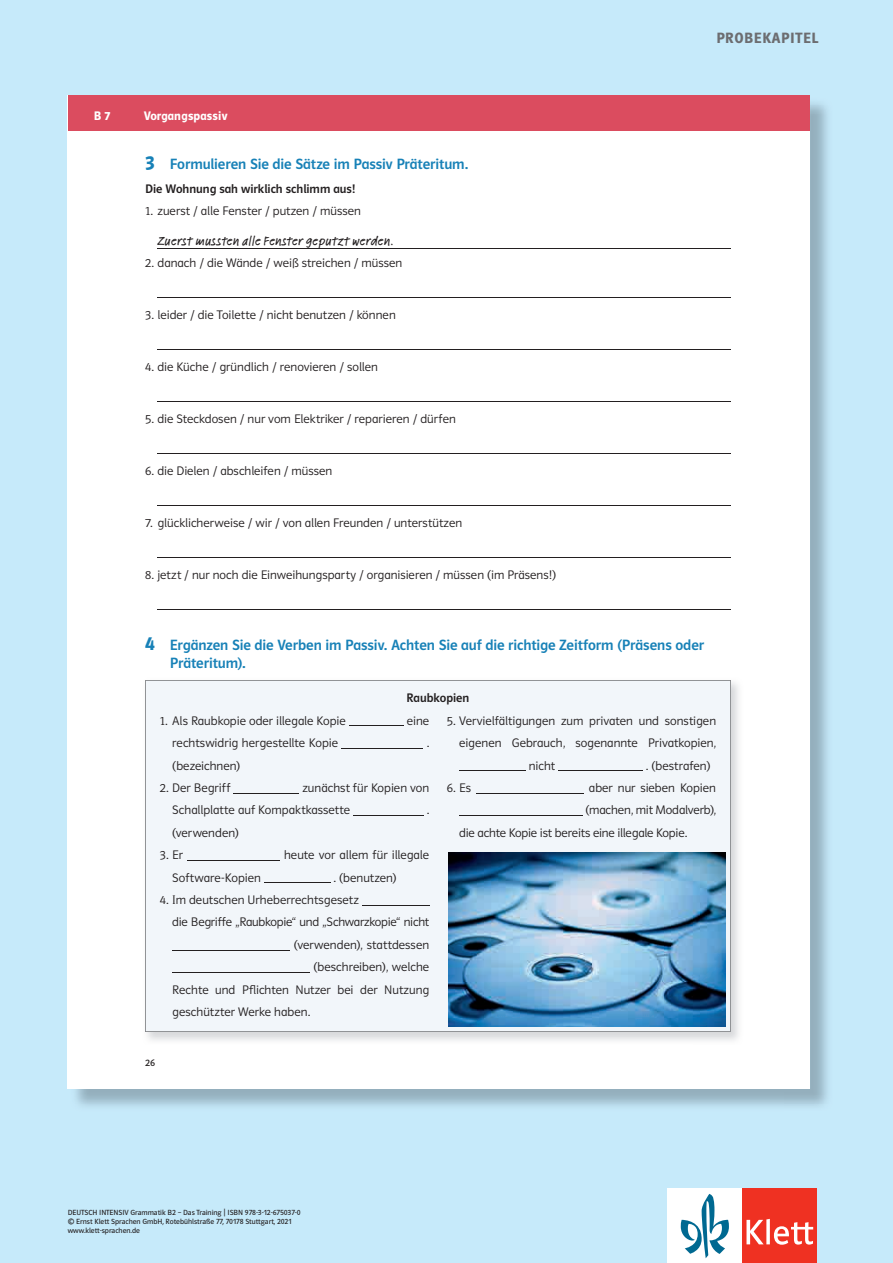
<style>
.page{position:relative;width:893px;height:1263px;background:#c6eafa}
.page>*{position:absolute;margin:0;border:0;box-sizing:border-box;transform-origin:0 0}
.t1{font:15px/18px "Polo Basis TB Krftg";letter-spacing:-.005em;color:#1781b7}
.t2{font:600 15px "Polo CEF";letter-spacing:.04em;color:#6c6d70}
.t3{font:500 13.65px "Feltpen Com";letter-spacing:.01em;color:#231f20}
.t4{font:12.45px/22.4px "Polo Basis TB Leicht";letter-spacing:.005em;color:#231f20}
.t5{font:12.45px "Polo Basis TB Leicht";letter-spacing:-.02em;color:#231f20}
.t6{font:12.45px "Polo Basis TB Krftg";color:#231f20}
.t7{font:12.45px "Polo Basis TB Hfett";color:#fff}
.t8{font:9.9px "Polo Basis TB Buch";color:#231f20}
.t9{font:7.5px/9px "Polo CEF";color:#231f20}
.s1{font-family:"Polo Basis TB Hfett";font-size:19.95px}
</style>
<div class="page">
<div style="left:668px;top:1188px;width:74px;height:75px;background:#fff"></div>
<div style="left:742px;top:1188px;width:74px;height:75px;background:#ef3122"></div>
<svg style="left:746px;top:1219px;width:67px;height:26px"></svg>
<svg style="left:681px;top:1194px;width:48px;height:64px"></svg>
<div style="left:68px;top:95px;width:742px;height:994px;background:#fff"></div>
<hr style="left:808px;top:95px;width:2px;height:36px;background:#db4c5f">
<div style="left:68px;top:95px;width:740px;height:36px;background:#db4c5f"></div>
<hr style="left:157px;top:248px;width:574px;height:1px;background:#231f20">
<hr style="left:157px;top:298px;width:574px;height:1px;background:#231f20">
<hr style="left:157px;top:349px;width:574px;height:1px;background:#231f20">
<hr style="left:157px;top:401px;width:574px;height:1px;background:#231f20">
<hr style="left:157px;top:453px;width:574px;height:1px;background:#231f20">
<hr style="left:157px;top:505px;width:574px;height:1px;background:#231f20">
<hr style="left:157px;top:557px;width:574px;height:1px;background:#231f20">
<hr style="left:157px;top:609px;width:574px;height:1px;background:#231f20">
<div style="left:145px;top:680px;width:586px;height:352px;background:#f2f6fa"></div>
<img style="left:448px;top:853px;width:277px;height:173px">
<p class="t7" style="left:94px;top:109px;width:18px">B 7</p>
<p class="t7" style="left:144px;top:109px;width:85px">Vorgangspassiv</p>
<p class="t1" style="left:145px;top:155px;width:325px"><span class="s1">3</span> Formulieren Sie die Sätze im Passiv Präteritum.</p>
<p class="t6" style="left:145px;top:182px;width:212px">Die Wohnung sah wirklich schlimm aus!</p>
<p class="t4" style="left:145px;top:200px;width:217px">1. zuerst / alle Fenster / putzen / müssen</p>
<p class="t3" style="left:157px;top:231px;width:238px">Zuerst mussten alle Fenster geputzt werden.</p>
<p class="t4" style="left:145px;top:252px;width:259px">2. danach / die Wände / weiß streichen / müssen</p>
<p class="t4" style="left:145px;top:304px;width:252px">3. leider / die Toilette / nicht benutzen / können</p>
<p class="t4" style="left:145px;top:356px;width:234px">4. die Küche / gründlich / renovieren / sollen</p>
<p class="t4" style="left:145px;top:408px;width:312px">5. die Steckdosen / nur vom Elektriker / reparieren / dürfen</p>
<p class="t4" style="left:145px;top:459px;width:189px">6. die Dielen / abschleifen / müssen</p>
<p class="t4" style="left:145px;top:511px;width:319px">7. glücklicherweise / wir / von allen Freunden / unterstützen</p>
<p class="t4" style="left:145px;top:563px;width:412px">8. jetzt / nur noch die Einweihungsparty / organisieren / müssen (im Präsens!)</p>
<p class="t2" style="left:716px;top:29px;width:104px">PROBEKAPITEL</p>
<p class="t1" style="left:170px;top:636px;width:536px;text-indent:-25px"><span class="s1">4</span> Ergänzen Sie die Verben im Passiv. Achten Sie auf die richtige Zeitform (Präsens oder<br>Präteritum).</p>
<p class="t6" style="left:407px;top:691px;width:64px">Raubkopien</p>
<p class="t4" style="left:160px;top:709px;width:187px">1. Als Raubkopie oder illegale Kopie</p>
<p class="t4" style="left:407px;top:709px;width:24px">eine</p>
<p class="t4" style="left:172px;top:732px;width:167px">rechtswidrig hergestellte Kopie</p>
<p class="t4" style="left:427px;top:732px;width:4px">.</p>
<p class="t4" style="left:172px;top:754px;width:70px">(bezeichnen)</p>
<p class="t4" style="left:160px;top:777px;width:72px">2. Der Begriff</p>
<p class="t4" style="left:447px;top:709px;width:271px">5. Vervielfältigungen zum privaten und sonstigen</p>
<p class="t4" style="left:459px;top:732px;width:258px">eigenen Gebrauch, sogenannte Privatkopien,</p>
<p class="t4" style="left:529px;top:754px;width:28px">nicht</p>
<p class="t4" style="left:646px;top:754px;width:66px">. (bestrafen)</p>
<p class="t4" style="left:447px;top:777px;width:26px">6. Es</p>
<p class="t4" style="left:589px;top:777px;width:129px">aber nur sieben Kopien</p>
<p class="t4" style="left:586px;top:799px;width:132px">(machen, mit Modalverb),</p>
<p class="t5" style="left:459px;top:826px;width:230px">die achte Kopie ist bereits eine illegale Kopie.</p>
<p class="t4" style="left:172px;top:777px;width:259px;text-indent:130px">zunächst für Kopien von<br>Schallplatte auf Kompaktkassette</p>
<p class="t4" style="left:427px;top:799px;width:4px">.</p>
<p class="t4" style="left:172px;top:821px;width:68px">(verwenden)</p>
<p class="t4" style="left:160px;top:844px;width:25px">3. Er</p>
<p class="t4" style="left:284px;top:844px;width:147px">heute vor allem für illegale</p>
<p class="t4" style="left:172px;top:866px;width:90px">Software-Kopien</p>
<p class="t4" style="left:333px;top:866px;width:65px">. (benutzen)</p>
<p class="t4" style="left:160px;top:889px;width:201px">4. Im deutschen Urheberrechtsgesetz</p>
<p class="t5" style="left:172px;top:915px;width:258px">die Begriffe „Raubkopie“ und „Schwarzkopie“ nicht</p>
<p class="t4" style="left:294px;top:933px;width:137px">(verwenden), stattdessen</p>
<p class="t4" style="left:313px;top:956px;width:117px">(beschreiben), welche</p>
<p class="t4" style="left:172px;top:978px;width:258px">Rechte und Pflichten Nutzer bei der Nutzung</p>
<p class="t4" style="left:172px;top:1001px;width:139px">geschützter Werke haben.</p>
<p class="t8" style="left:145px;top:1057px;width:11px">26</p>
<p class="t9" style="left:68px;top:1208px;width:234px">DEUTSCH INTENSIV Grammatik B2 – Das Training ⏐ ISBN 978-3-12-675037-0 © Ernst Klett Sprachen GmbH, Rotebühlstraße 77, 70178 Stuttgart, 2021 www.klett-sprachen.de</p>
</div>
